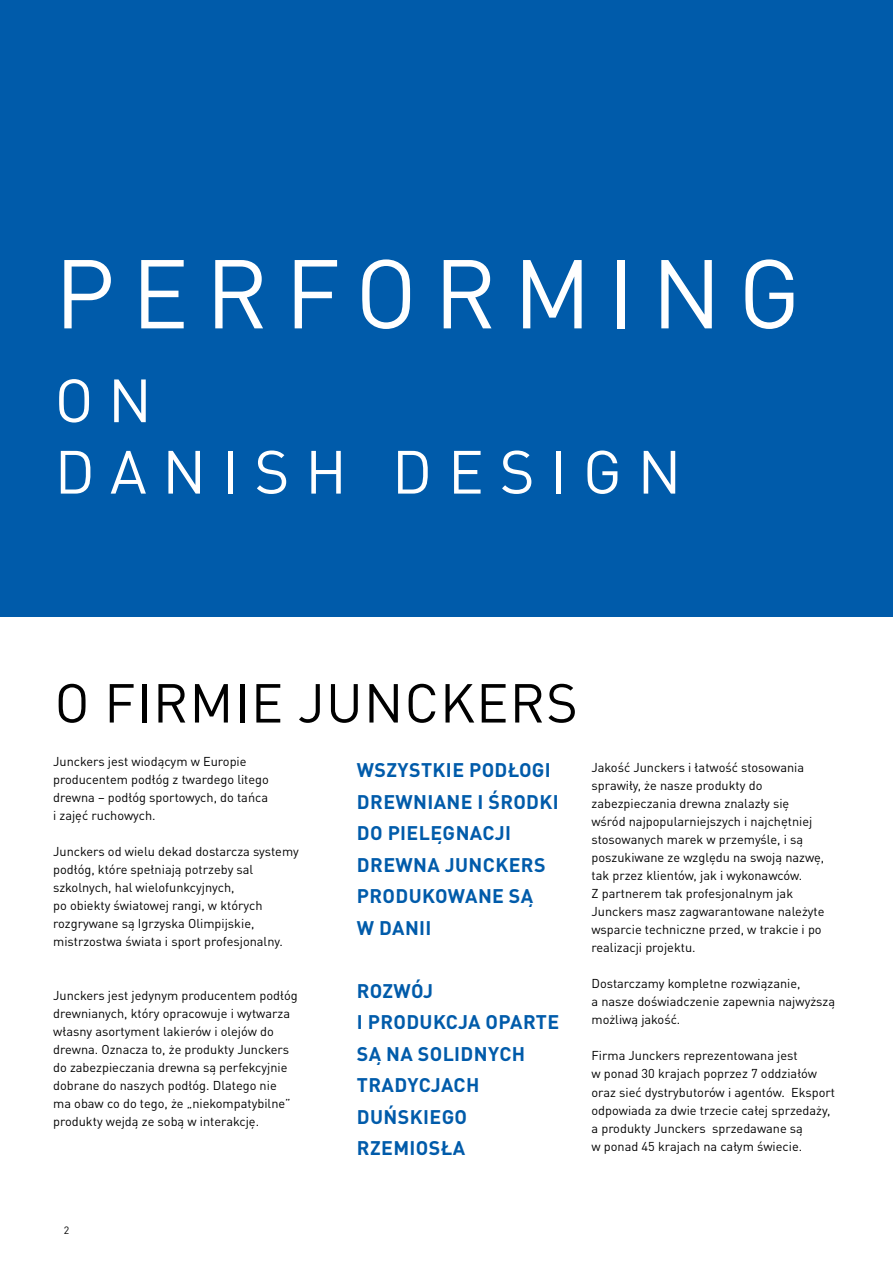
<style>
.page{position:relative;width:893px;height:1263px;background:#fff}
.page>*{position:absolute;margin:0;border:0;box-sizing:border-box;transform-origin:0 0}
.t1{font:96px "DIN Pro";letter-spacing:.17em;color:#fff}
.t2{font:60px/71.4px "DIN Pro";letter-spacing:.26em;color:#fff}
.t3{font:54px "DIN Pro";letter-spacing:.02em;color:#000}
.t4{font:700 19.5px/31.5px "DIN Pro";letter-spacing:.02em;color:#005baa}
.t5{font:12.75px/18px "DIN Pro";color:#000}
.t6{font:10.5px "DIN Pro";color:#000}
</style>
<div class="page">
<div style="left:0;top:0;width:893px;height:617px;background:#005baa"></div>
<h1 class="t1" style="left:54px;top:218px;width:748px">PERFORMING</h1>
<h2 class="t2" style="left:55px;top:359px;width:628px">ON<br>DANISH DESIGN</h2>
<h3 class="t3" style="left:55px;top:660px;width:525px">O FIRMIE JUNCKERS</h3>
<p class="t5" style="left:53px;top:751px;width:217px">Junckers jest wiodącym w Europie producentem podłóg z twardego litego drewna – podłóg sportowych, do tańca i zajęć ruchowych.</p>
<p class="t5" style="left:53px;top:841px;width:247px">Junckers od wielu dekad dostarcza systemy podłóg, które spełniają potrzeby sal szkolnych, hal wielofunkcyjnych,<br>po obiekty światowej rangi, w których rozgrywane są Igrzyska Olimpijskie, mistrzostwa świata i sport profesjonalny.</p>
<h3 class="t4" style="left:357px;top:752px;width:203px">WSZYSTKIE PODŁOGI<br>DREWNIANE I ŚRODKI<br>DO PIELĘGNACJI<br>DREWNA JUNCKERS<br>PRODUKOWANE SĄ<br>W DANII</h3>
<p class="t5" style="left:53px;top:985px;width:246px">Junckers jest jedynym producentem podłóg drewnianych, który opracowuje i wytwarza własny asortyment lakierów i olejów do drewna. Oznacza to, że produkty Junckers do zabezpieczania drewna są perfekcyjnie dobrane do naszych podłóg. Dlatego nie ma obaw co do tego, że „niekompatybilne” produkty wejdą ze sobą w interakcję.</p>
<h3 class="t4" style="left:357px;top:972px;width:204px">ROZWÓJ<br>I PRODUKCJA OPARTE<br>SĄ NA SOLIDNYCH<br>TRADYCJACH<br>DUŃSKIEGO<br>RZEMIOSŁA</h3>
<p class="t5" style="left:591px;top:757px;width:235px">Jakość Junckers i łatwość stosowania sprawiły, że nasze produkty do zabezpieczania drewna znalazły się wśród najpopularniejszych i najchętniej stosowanych marek w przemyśle, i są poszukiwane ze względu na swoją nazwę, tak przez klientów, jak i wykonawców.<br>Z partnerem tak profesjonalnym jak Junckers masz zagwarantowane należyte wsparcie techniczne przed, w trakcie i po realizacji projektu.</p>
<p class="t5" style="left:591px;top:973px;width:245px">Dostarczamy kompletne rozwiązanie,<br>a nasze doświadczenie zapewnia najwyższą możliwą jakość.</p>
<p class="t5" style="left:591px;top:1045px;width:245px">Firma Junckers reprezentowana jest<br>w ponad 30 krajach poprzez 7 oddziałów oraz sieć dystrybutorów i agentów. Eksport odpowiada za dwie trzecie całej sprzedaży, a produkty Junckers sprzedawane są<br>w ponad 45 krajach na całym świecie.</p>
<p class="t6" style="left:64px;top:1221px;width:7px">2</p>
</div>
